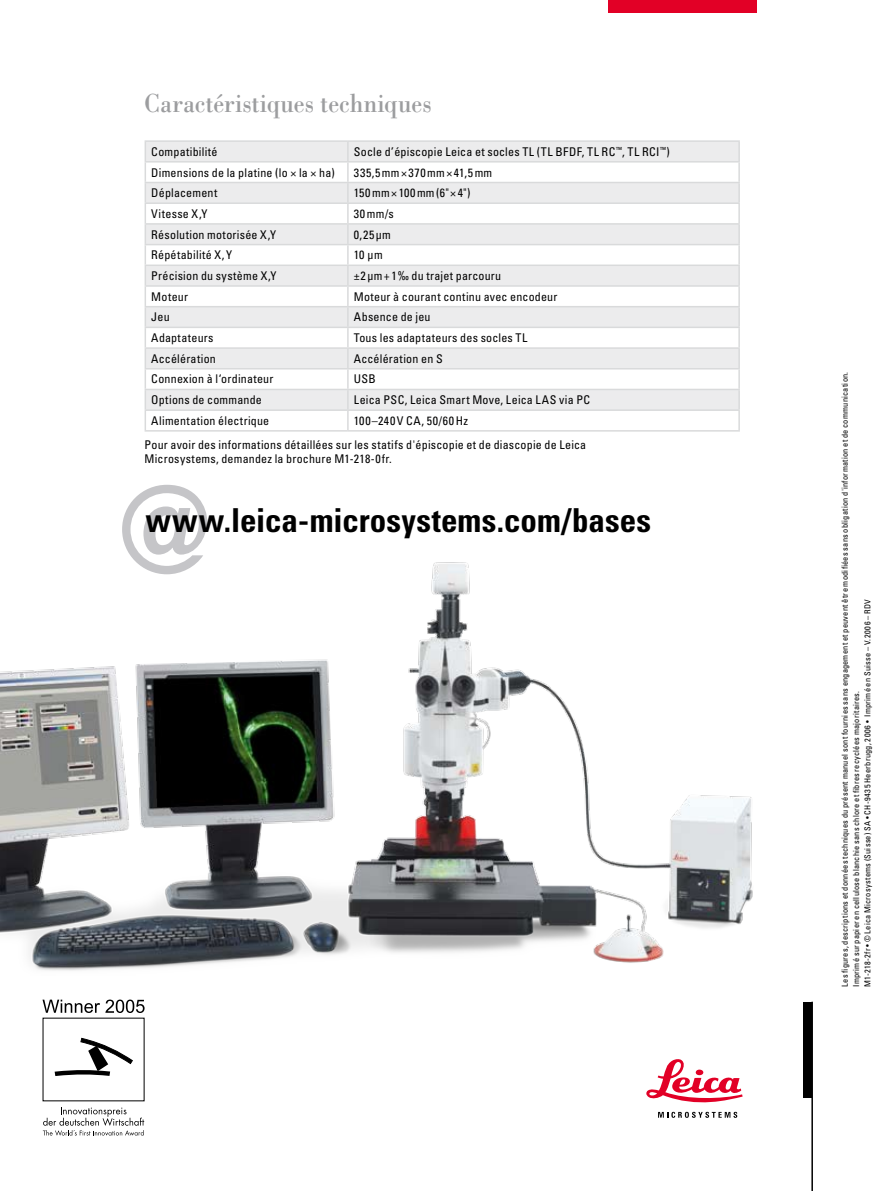
<style>
.page{position:relative;width:893px;height:1191px;background:#fff}
.page>*{position:absolute;margin:0;border:0;box-sizing:border-box;transform-origin:0 0}
.t1{font:700 condensed 120px "Univers LT Std";color:#c5c5c8}
.t2{font:700 condensed 33px "Univers LT Std";letter-spacing:.005em;color:#000}
.t3{font:27px "Bodoni Std";color:#9c9d9f;scale:.9 1}
.t4{font:condensed 12px/14.4px "Univers LT Std";letter-spacing:.02em;color:#000}
.t5{font:condensed 12px "Univers LT Std";letter-spacing:.055em;color:#000}
.t6{font:condensed 12px "Univers LT Std";letter-spacing:.04em;color:#000}
.t7{font:condensed 12px "Univers LT Std";letter-spacing:.06em;color:#000}
.t8{font:condensed 8.25px/11.2px "Univers LT Std";letter-spacing:.03em;color:#000}
</style>
<div class="page">
<div style="left:804px;top:1001px;width:8px;height:96px;background:#000"></div>
<hr style="left:811px;top:1001px;width:2px;height:190px;background:#000">
<img style="left:0;top:562px;width:753px;height:409px">
<svg style="left:646px;top:1059px;width:97px;height:58px"></svg>
<div style="left:608px;top:0;width:149px;height:13px;background:#e20026"></div>
<svg style="left:54px;top:1037px;width:79px;height:39px"></svg>
<svg style="left:43px;top:1107px;width:101px;height:28px"></svg>
<svg style="left:43px;top:999px;width:102px;height:14px"></svg>
<svg style="left:146px;top:142px;width:592px;height:267px;fill:#ececed"></svg>
<hr style="left:145px;top:140px;width:203px;height:2px;background:#d9dadb">
<hr style="left:348px;top:140px;width:392px;height:2px;background:#d9dadb">
<hr style="left:145px;top:161px;width:203px;height:2px;background:#d9dadb">
<hr style="left:348px;top:161px;width:392px;height:2px;background:#d9dadb">
<hr style="left:145px;top:182px;width:203px;height:1px;background:#d9dadb">
<hr style="left:348px;top:182px;width:392px;height:1px;background:#d9dadb">
<hr style="left:145px;top:202px;width:203px;height:2px;background:#d9dadb">
<hr style="left:348px;top:202px;width:392px;height:2px;background:#d9dadb">
<hr style="left:145px;top:223px;width:203px;height:2px;background:#d9dadb">
<hr style="left:348px;top:223px;width:392px;height:2px;background:#d9dadb">
<hr style="left:145px;top:244px;width:203px;height:1px;background:#d9dadb">
<hr style="left:348px;top:244px;width:392px;height:1px;background:#d9dadb">
<hr style="left:145px;top:264px;width:203px;height:2px;background:#d9dadb">
<hr style="left:348px;top:264px;width:392px;height:2px;background:#d9dadb">
<hr style="left:145px;top:285px;width:203px;height:2px;background:#d9dadb">
<hr style="left:348px;top:285px;width:392px;height:2px;background:#d9dadb">
<svg style="left:347px;top:142px;width:2px;height:164px"></svg>
<svg style="left:738px;top:142px;width:2px;height:164px"></svg>
<hr style="left:145px;top:306px;width:203px;height:1px;background:#d9dadb">
<hr style="left:348px;top:306px;width:392px;height:1px;background:#d9dadb">
<hr style="left:347px;top:307px;width:2px;height:20px;background:#d9dadb">
<hr style="left:738px;top:307px;width:2px;height:20px;background:#d9dadb">
<hr style="left:145px;top:327px;width:203px;height:1px;background:#d9dadb">
<hr style="left:348px;top:327px;width:392px;height:1px;background:#d9dadb">
<hr style="left:145px;top:347px;width:203px;height:2px;background:#d9dadb">
<hr style="left:348px;top:347px;width:392px;height:2px;background:#d9dadb">
<svg style="left:347px;top:328px;width:2px;height:40px"></svg>
<svg style="left:738px;top:328px;width:2px;height:40px"></svg>
<hr style="left:145px;top:368px;width:203px;height:1px;background:#d9dadb">
<hr style="left:348px;top:368px;width:392px;height:1px;background:#d9dadb">
<hr style="left:347px;top:369px;width:2px;height:20px;background:#d9dadb">
<hr style="left:738px;top:369px;width:2px;height:20px;background:#d9dadb">
<hr style="left:145px;top:389px;width:203px;height:1px;background:#d9dadb">
<hr style="left:348px;top:389px;width:392px;height:1px;background:#d9dadb">
<hr style="left:145px;top:409px;width:203px;height:2px;background:#d9dadb">
<svg style="left:145px;top:142px;width:1px;height:288px"></svg>
<hr style="left:348px;top:409px;width:392px;height:2px;background:#d9dadb">
<svg style="left:347px;top:390px;width:2px;height:40px"></svg>
<svg style="left:738px;top:390px;width:2px;height:40px"></svg>
<hr style="left:145px;top:430px;width:203px;height:1px;background:#d9dadb">
<hr style="left:348px;top:430px;width:392px;height:1px;background:#d9dadb">
<h3 class="t3" style="left:144px;top:87px;width:321px">Caractéristiques techniques</h3>
<p class="t4" style="left:151px;top:144px;width:68px">Compatibilité</p>
<p class="t4" style="left:354px;top:144px;width:317px">Socle d’épiscopie Leica et socles TL (TL BFDF, TL RC<sup>™</sup>, TL RCI<sup>™</sup>)</p>
<p class="t4" style="left:151px;top:165px;width:185px">Dimensions de la platine (lo × la × ha)</p>
<p class="t5" style="left:354px;top:165px;width:140px">335,5mm×370mm×41,5mm</p>
<p class="t4" style="left:151px;top:185px;width:68px">Déplacement</p>
<p class="t6" style="left:354px;top:185px;width:118px">150mm×100mm(6"×4")</p>
<p class="t4" style="left:151px;top:206px;width:58px">Vitesse X,Y</p>
<p class="t4" style="left:354px;top:206px;width:41px">30mm/s</p>
<p class="t4" style="left:151px;top:227px;width:126px">Résolution motorisée X,Y</p>
<p class="t4" style="left:354px;top:227px;width:38px">0,25µm</p>
<p class="t4" style="left:151px;top:248px;width:82px">Répétabilité X,Y</p>
<p class="t4" style="left:354px;top:248px;width:30px">10 µm</p>
<p class="t4" style="left:151px;top:268px;width:127px">Précision du système X,Y</p>
<p class="t4" style="left:354px;top:268px;width:149px">±2µm+1‰ du trajet parcouru</p>
<p class="t4" style="left:151px;top:289px;width:38px">Moteur</p>
<p class="t4" style="left:354px;top:289px;width:205px">Moteur à courant continu avec encodeur</p>
<p class="t4" style="left:151px;top:310px;width:20px">Jeu</p>
<p class="t4" style="left:354px;top:310px;width:78px">Absence de jeu</p>
<p class="t4" style="left:151px;top:330px;width:64px">Adaptateurs</p>
<p class="t4" style="left:354px;top:330px;width:175px">Tous les adaptateurs des socles TL</p>
<p class="t4" style="left:151px;top:351px;width:66px">Accélération</p>
<p class="t4" style="left:354px;top:351px;width:90px">Accélération en S</p>
<p class="t4" style="left:151px;top:372px;width:124px">Connexion à l‘ordinateur</p>
<p class="t4" style="left:354px;top:372px;width:24px">USB</p>
<p class="t4" style="left:151px;top:392px;width:112px">Options de commande</p>
<p class="t4" style="left:354px;top:392px;width:238px">Leica PSC, Leica Smart Move, Leica LAS via PC</p>
<p class="t4" style="left:151px;top:413px;width:119px">Alimentation électrique</p>
<p class="t7" style="left:354px;top:413px;width:116px">100–240V CA, 50/60Hz</p>
<p class="t4" style="left:145px;top:437px;width:443px">Pour avoir des informations détaillées sur les statifs d'épiscopie et de diascopie de Leica<br>Microsystems, demandez la brochure M1-218-0fr.</p>
<h1 class="t1" style="left:117px;top:456px;width:97px">@</h1>
<h2 class="t2" style="left:146px;top:500px;width:507px">www.leica-microsystems.com/bases</h2>
<p class="t8" style="left:839px;top:986px;width:616px;rotate:-90deg">Les figures, descriptions et données techniques du présent manuel sont fournies sans engagement et peuvent être modifiées sans obligation d'information et de communication.<br>Imprimé sur papier en cellulose blanchie sans chlore et fibres recyclées majoritaires.<br>M1-218-2fr • © Leica Microsystems (Suisse) SA • CH-9435 Heerbrugg, 2006 • Imprimé en Suisse – V.2006 – RDV</p>
</div>
